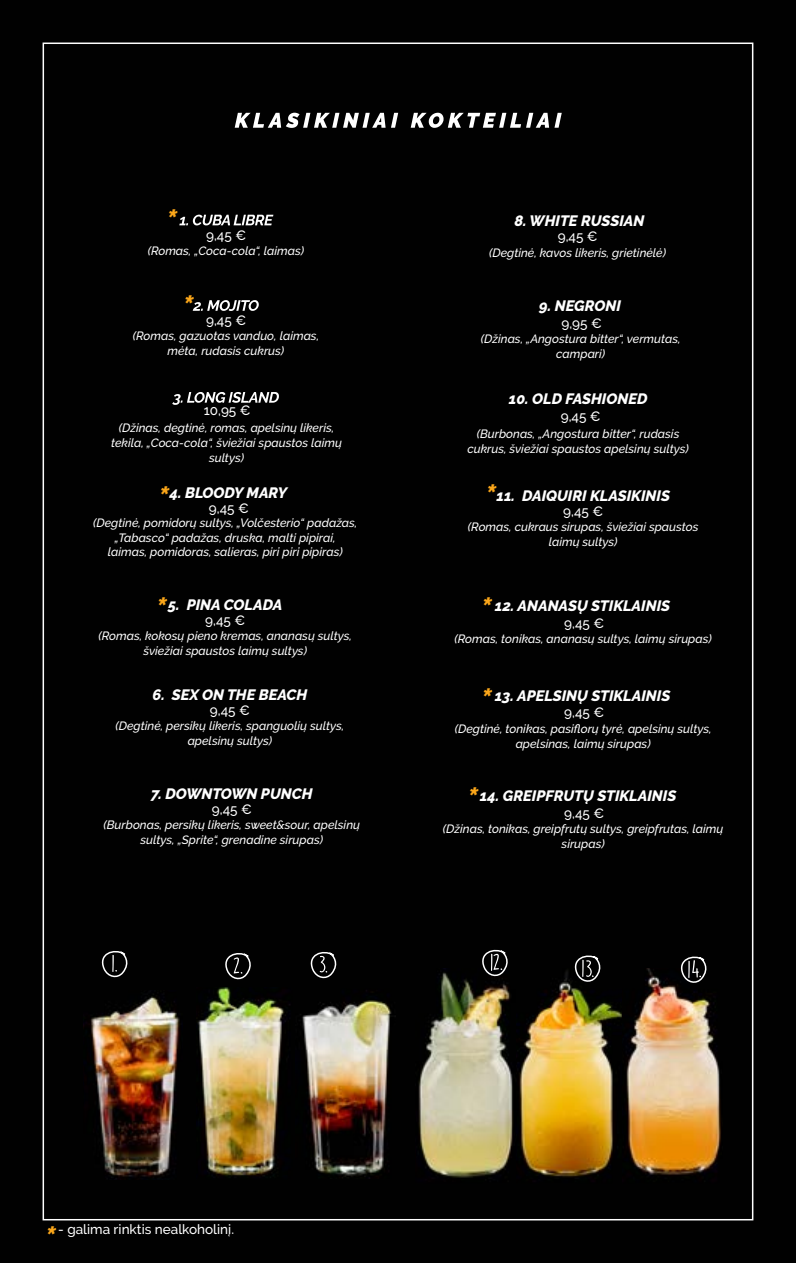
<style>
.page{position:relative;width:796px;height:1263px;background:#fff}
.page>*{position:absolute;margin:0;border:0;box-sizing:border-box;transform-origin:0 0}
.t1{font:italic 800 33px "Raleway";color:#faa61a}
.t2{font:italic 800 15px "Raleway";color:#fff}
.t3{font:500 13.5px "Raleway";color:#fff}
.t4{font:italic 500 12px/15px "Raleway";color:#fff;text-align:center}
</style>
<div class="page">
<div style="left:0;top:1172px;width:795px;height:91px;background:#010101"></div>
<div style="left:0;top:879px;width:795px;height:293px;background:#010101"></div>
<div style="left:0;top:0;width:795px;height:276px;background:#010101"></div>
<div style="left:0;top:276px;width:795px;height:297px;background:#010101"></div>
<div style="left:0;top:573px;width:795px;height:306px;background:#010101"></div>
<svg style="left:234px;top:113px;width:327px;height:15px"></svg>
<svg style="left:172px;top:392px;width:107px;height:13px"></svg>
<svg style="left:193px;top:300px;width:66px;height:11px"></svg>
<svg style="left:179px;top:215px;width:94px;height:10px"></svg>
<hr style="left:795px;top:0;width:1px;height:1263px;background:#000">
<img style="left:83px;top:991px;width:99px;height:188px">
<img style="left:197px;top:988px;width:99px;height:191px">
<img style="left:296px;top:944px;width:99px;height:234px">
<svg style="left:221px;top:950px;width:35px;height:31px"></svg>
<svg style="left:306px;top:949px;width:36px;height:31px"></svg>
<svg style="left:98px;top:948px;width:35px;height:31px"></svg>
<img style="left:415px;top:968px;width:307px;height:218px">
<svg style="left:570px;top:952px;width:36px;height:32px"></svg>
<svg style="left:676px;top:953px;width:35px;height:32px"></svg>
<svg style="left:477px;top:947px;width:36px;height:31px"></svg>
<h1 class="t1" style="left:165px;top:203px;width:13px">*</h1>
<p class="t2" style="left:514px;top:212px;width:131px">8. WHITE RUSSIAN</p>
<p class="t3" style="left:206px;top:227px;width:41px">9,45 €</p>
<p class="t4" style="left:148px;top:243px;width:158px">(Romas, „Coca-cola“, laimas)</p>
<p class="t3" style="left:557px;top:228px;width:41px">9,45 €</p>
<p class="t4" style="left:489px;top:245px;width:178px">(Degtinė, kavos likeris, grietinėlė)</p>
<h1 class="t1" style="left:182px;top:288px;width:13px">*</h1>
<p class="t3" style="left:206px;top:312px;width:41px">9,45 €</p>
<p class="t4" style="left:133px;top:328px;width:188px">(Romas, gazuotas vanduo, laimas, mėta, rudasis cukrus)</p>
<p class="t2" style="left:539px;top:297px;width:83px">9. NEGRONI</p>
<p class="t3" style="left:561px;top:315px;width:42px">9,95 €</p>
<p class="t4" style="left:480px;top:332px;width:201px;line-height:14.4px">(Džinas, „Angostura bitter“, vermutas, campari)</p>
<p class="t3" style="left:204px;top:403px;width:48px">10,95 €</p>
<p class="t4" style="left:111px;top:420px;width:232px">(Džinas, degtinė, romas, apelsinų likeris, tekila, „Coca-cola“, šviežiai spaustos laimų sultys)</p>
<p class="t2" style="left:508px;top:390px;width:67px">10. OLD FASHIONED</p>
<p class="t3" style="left:560px;top:408px;width:41px">9,45 €</p>
<p class="t4" style="left:467px;top:427px;width:223px;line-height:14.4px">(Burbonas, „Angostura bitter“, rudasis cukrus, šviežiai spaustos apelsinų sultys)</p>
<h1 class="t1" style="left:157px;top:479px;width:13px">*</h1>
<p class="t2" style="left:170px;top:484px;width:119px">4. BLOODY MARY</p>
<p class="t4" style="left:93px;top:516px;width:266px;line-height:14.4px">(Degtinė, pomidorų sultys, „Volčesterio“ padažas, „Tabasco“ padažas, druska, malti pipirai,<br>laimas, pomidoras, salieras, piri piri pipiras)</p>
<p class="t3" style="left:209px;top:500px;width:41px">9,45 €</p>
<h1 class="t1" style="left:484px;top:477px;width:13px">*</h1>
<p class="t2" style="left:496px;top:487px;width:69px">11. DAIQUIRI</p>
<p class="t2" style="left:589px;top:487px;width:9px">KLASIKINIS</p>
<p class="t3" style="left:563px;top:504px;width:41px">9,45 €</p>
<p class="t4" style="left:467px;top:520px;width:232px">(Romas, cukraus sirupas, šviežiai spaustos laimų sultys)</p>
<h1 class="t1" style="left:155px;top:590px;width:13px">*</h1>
<p class="t2" style="left:168px;top:596px;width:116px">5. PINA COLADA</p>
<p class="t3" style="left:205px;top:613px;width:41px">9,45 €</p>
<p class="t4" style="left:98px;top:628px;width:255px">(Romas, kokosų pieno kremas, ananasų sultys, šviežiai spaustos laimų sultys)</p>
<p class="t2" style="left:152px;top:685px;width:156px">6. SEX ON THE BEACH</p>
<p class="t3" style="left:210px;top:702px;width:41px">9,45 €</p>
<p class="t4" style="left:115px;top:718px;width:230px">(Degtinė, persikų likeris, spanguolių sultys, apelsinų sultys)</p>
<h1 class="t1" style="left:480px;top:590px;width:13px">*</h1>
<p class="t2" style="left:494px;top:597px;width:177px">12. ANANASŲ STIKLAINIS</p>
<p class="t3" style="left:564px;top:615px;width:41px">9,45 €</p>
<p class="t4" style="left:454px;top:631px;width:259px">(Romas, tonikas, ananasų sultys, laimų sirupas)</p>
<h1 class="t1" style="left:480px;top:681px;width:13px">*</h1>
<p class="t2" style="left:494px;top:687px;width:177px">13. APELSINŲ STIKLAINIS</p>
<p class="t3" style="left:564px;top:704px;width:41px">9,45 €</p>
<p class="t4" style="left:454px;top:721px;width:258px">(Degtinė, tonikas, pasiflorų tyrė, apelsinų sultys, apelsinas, laimų sirupas)</p>
<p class="t2" style="left:151px;top:785px;width:62px">7. DOWNTO</p>
<p class="t2" style="left:231px;top:785px;width:50px">WN PUNCH</p>
<p class="t3" style="left:212px;top:801px;width:41px">9,45 €</p>
<p class="t4" style="left:103px;top:817px;width:258px">(Burbonas, persikų likeris, sweet&amp;sour, apelsinų sultys, „Sprite“, grenadine sirupas)</p>
<h1 class="t1" style="left:466px;top:780px;width:13px">*</h1>
<p class="t2" style="left:479px;top:787px;width:198px">14. GREIPFRUTŲ STIKLAINIS</p>
<p class="t3" style="left:564px;top:805px;width:41px">9,45 €</p>
<p class="t4" style="left:442px;top:821px;width:282px">(Džinas, tonikas, greipfrutų sultys, greipfrutas, laimų sirupas)</p>
<h1 class="t1" style="left:44px;top:1219px;width:13px">*</h1>
<p class="t3" style="left:58px;top:1221px;width:177px">- galima rinktis nealkoholinį.</p>
</div>
